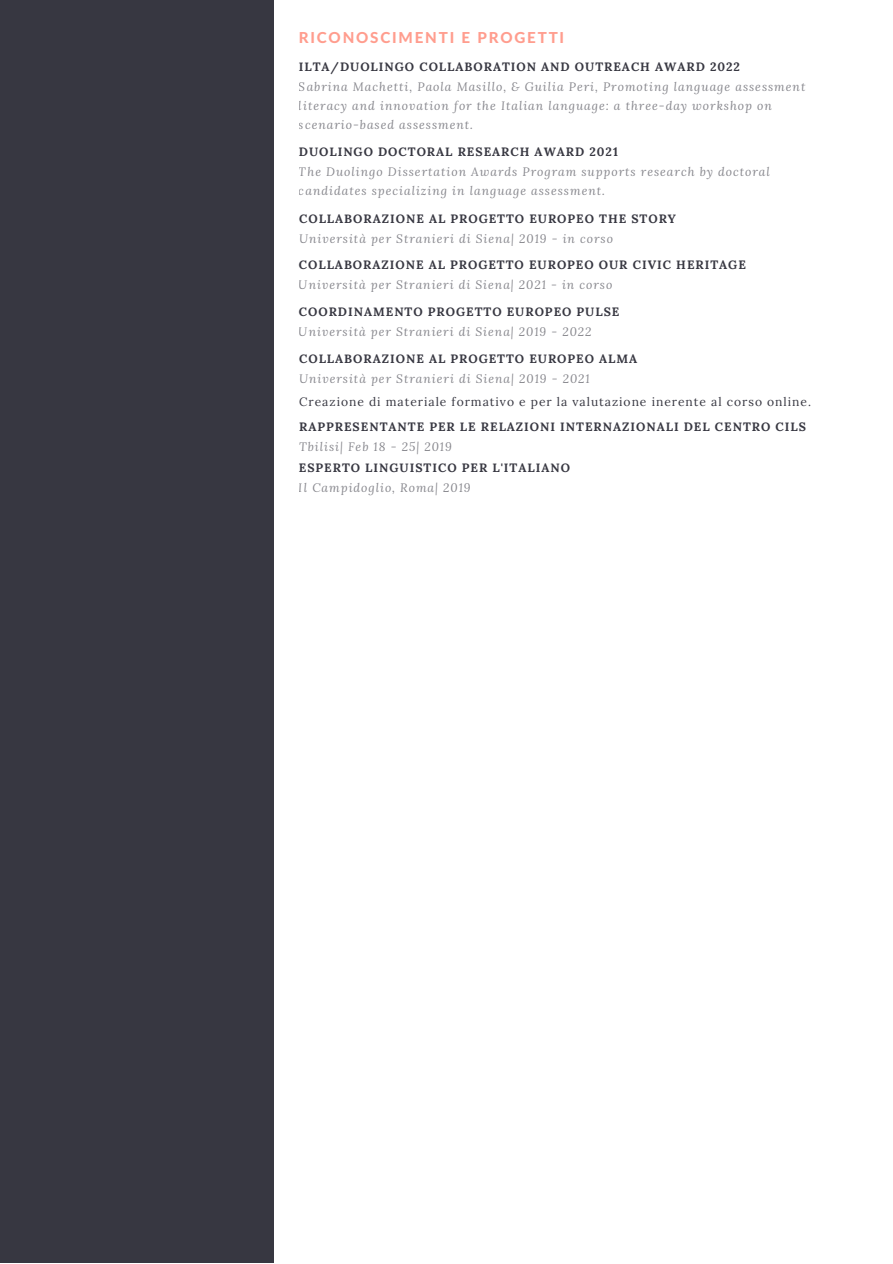
<style>
.page{position:relative;width:893px;height:1264px;background:#fff}
.page>*{position:absolute;margin:0;border:0;box-sizing:border-box;transform-origin:0 0}
.t1{font:800 15.15px "Lato Latin";letter-spacing:.12em;color:#ff9d8e}
.t2{font:italic 12.15px/19px "Lora";letter-spacing:.08em;color:#373741}
.t3{font:700 12.15px "Lora";letter-spacing:.08em;color:#373741}
.t4{font:12.15px "Lora";letter-spacing:.08em;color:#373741}
</style>
<div class="page">
<div style="left:0;top:0;width:273px;height:1262px;background:#373741"></div>
<p class="t1" style="left:299px;top:30px;width:267px">RICONOSCIMENTI E PROGETTI</p>
<p class="t2" style="left:299px;top:77px;width:508px">Sabrina Machetti, Paola Masillo, &amp; Guilia Peri, Promoting language assessment literacy and innovation for the Italian language: a three-day workshop on scenario-based assessment.</p>
<p class="t3" style="left:299px;top:59px;width:442px">ILTA/DUOLINGO COLLABORATION AND OUTREACH AWARD 2022</p>
<p class="t3" style="left:299px;top:144px;width:320px">DUOLINGO DOCTORAL RESEARCH AWARD 2021</p>
<p class="t2" style="left:299px;top:162px;width:472px">The Duolingo Dissertation Awards Program supports research by doctoral candidates specializing in language assessment.</p>
<p class="t3" style="left:299px;top:211px;width:378px">COLLABORAZIONE AL PROGETTO EUROPEO THE STORY</p>
<p class="t2" style="left:299px;top:228px;width:315px">Università per Stranieri di Siena| 2019 - in corso</p>
<p class="t3" style="left:299px;top:257px;width:448px">COLLABORAZIONE AL PROGETTO EUROPEO OUR CIVIC HERITAGE</p>
<p class="t2" style="left:299px;top:274px;width:315px">Università per Stranieri di Siena| 2021 - in corso</p>
<p class="t3" style="left:299px;top:304px;width:322px">COORDINAMENTO PROGETTO EUROPEO PULSE</p>
<p class="t2" style="left:299px;top:321px;width:294px">Università per Stranieri di Siena| 2019 - 2022</p>
<p class="t3" style="left:299px;top:350px;width:339px">COLLABORAZIONE AL PROGETTO EUROPEO ALMA</p>
<p class="t2" style="left:299px;top:368px;width:292px">Università per Stranieri di Siena| 2019 - 2021</p>
<p class="t4" style="left:299px;top:394px;width:513px">Creazione di materiale formativo e per la valutazione inerente al corso online.</p>
<p class="t3" style="left:299px;top:419px;width:508px">RAPPRESENTANTE PER LE RELAZIONI INTERNAZIONALI DEL CENTRO CILS</p>
<p class="t2" style="left:299px;top:437px;width:154px">Tbilisi| Feb 18 - 25| 2019</p>
<p class="t3" style="left:299px;top:460px;width:273px">ESPERTO LINGUISTICO PER L'ITALIANO</p>
<p class="t2" style="left:299px;top:477px;width:173px">Il Campidoglio, Roma| 2019</p>
</div>
